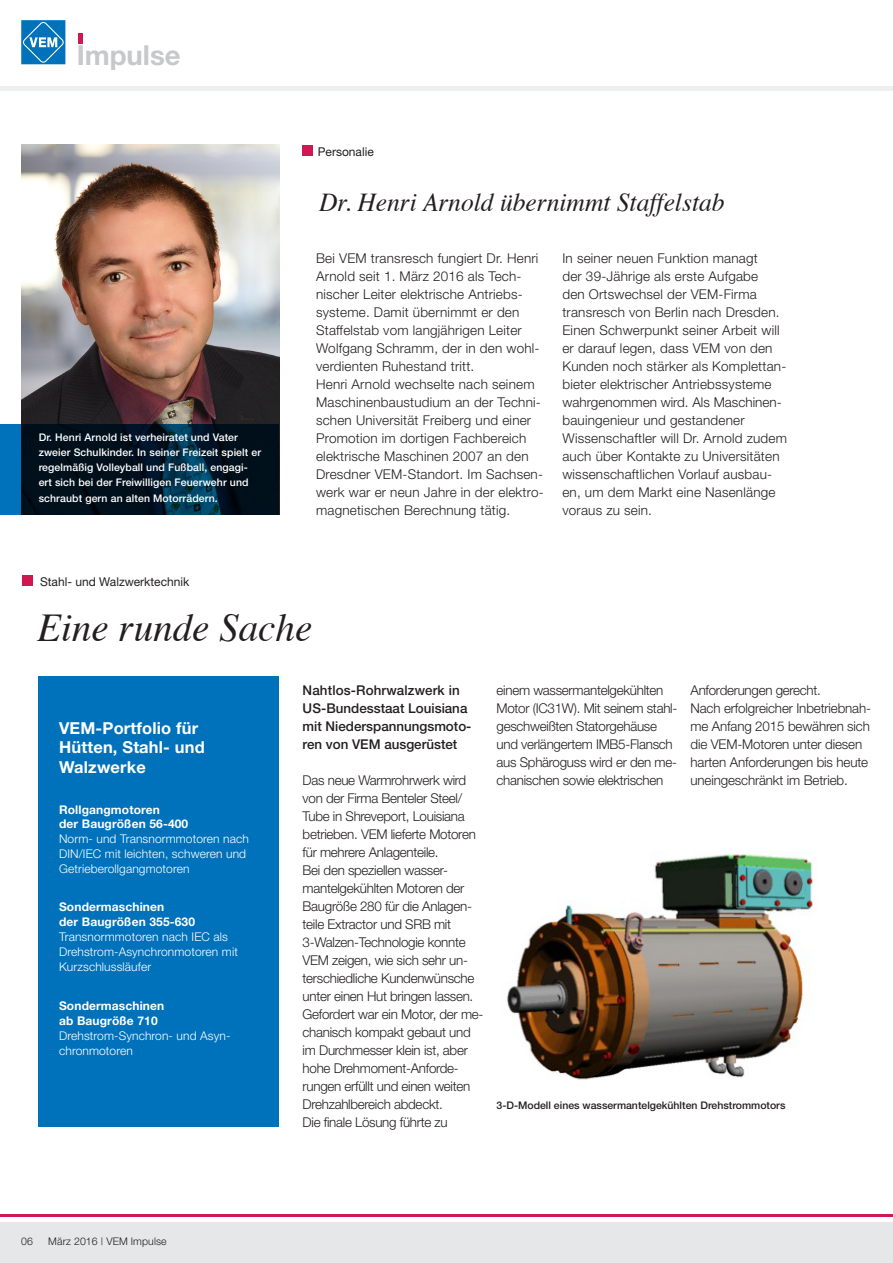
<style>
.page{position:relative;width:893px;height:1263px;background:#fff}
.page>*{position:absolute;margin:0;border:0;box-sizing:border-box;transform-origin:0 0}
.t1{font:italic 39.45px "Times";color:#231f20}
.t2{font:700 27.6px "Helvetica Neue";color:#c7c8ca}
.t3{font:italic 25.8px "Times";color:#231f20}
.t4{font:700 16.5px/19.5px "Helvetica Neue";letter-spacing:.01em;color:#fff}
.t5{font:300 13.5px/18px "Helvetica Neue";color:#231f20}
.t6{font:300 13.5px/18px "Helvetica Neue";letter-spacing:-.02em;color:#231f20}
.t7{font:500 13.5px/18px "Helvetica Neue";color:#231f20}
.t8{font:12.15px "Helvetica Neue";color:#231f20}
.t9{font:300 12px/15px "Helvetica Neue";letter-spacing:.01em;color:#fff}
.t10{font:700 12px/15px "Helvetica Neue";letter-spacing:.01em;color:#fff}
.t11{font:500 10.5px/15px "Helvetica Neue";letter-spacing:.01em;color:#fff}
.t12{font:500 10.5px "Helvetica Neue";color:#231f20}
.t13{font:300 10.5px "Helvetica Neue";letter-spacing:.01em;color:#231f20}
</style>
<div class="page">
<div style="left:0;top:86px;width:893px;height:5px;background:#eeeff0"></div>
<hr style="left:79px;top:33px;width:4px;height:10px;background:#cf1852">
<div style="left:21px;top:20px;width:44px;height:44px;background:#0072bc"></div>
<svg style="left:23px;top:22px;width:41px;height:41px"></svg>
<div style="left:0;top:1222px;width:893px;height:41px;background:#e6e7e9"></div>
<hr style="left:0;top:1215px;width:893px;height:2px;background:#cf1852">
<div style="left:303px;top:145px;width:10px;height:11px;background:#cf1852"></div>
<img style="left:21px;top:145px;width:258px;height:280px">
<svg style="left:0;top:425px;width:279px;height:90px;background:#001d31"></svg>
<div style="left:39px;top:677px;width:240px;height:450px;background:#0072bc"></div>
<div style="left:23px;top:576px;width:10px;height:10px;background:#cf1852"></div>
<img style="left:507px;top:854px;width:306px;height:226px">
<h2 class="t2" style="left:77px;top:38px;width:105px">Impulse</h2>
<p class="t11" style="left:39px;top:430px;width:224px">Dr. Henri Arnold ist verheiratet und Vater zweier Schulkinder. In seiner Freizeit spielt er regelmäßig Volleyball und Fußball, engagi&shy;ert sich bei der Freiwilligen Feuerwehr und schraubt gern an alten Motorrädern.</p>
<p class="t8" style="left:318px;top:144px;width:57px">Personalie</p>
<h3 class="t3" style="left:319px;top:180px;width:407px">Dr. Henri Arnold übernimmt Staffelstab</h3>
<p class="t5" style="left:316px;top:249px;width:229px">Bei VEM transresch fungiert Dr. Henri Arnold seit 1. März 2016 als Tech&shy;nischer Leiter elektrische Antriebs&shy;systeme. Damit übernimmt er den Staffelstab vom langjährigen Leiter Wolfgang Schramm, der in den wohl&shy;verdienten Ruhestand tritt.<br>Henri Arnold wechselte nach seinem Maschinenbaustudium an der Techni&shy;schen Universität Freiberg und einer Promotion im dortigen Fachbereich elektrische Maschinen 2007 an den Dresdner VEM-Standort. Im Sachsen&shy;werk war er neun Jahre in der elektro&shy;magnetischen Berechnung tätig.</p>
<p class="t5" style="left:562px;top:249px;width:226px">In seiner neuen Funktion managt<br>der 39-Jährige als erste Aufgabe<br>den Ortswechsel der VEM-Firma transresch von Berlin nach Dresden.<br>Einen Schwerpunkt seiner Arbeit will er darauf legen, dass VEM von den Kunden noch stärker als Komplettan&shy;bieter elektrischer Antriebssysteme wahrgenommen wird. Als Maschinen&shy;bauingenieur und gestandener Wissenschaftler will Dr. Arnold zudem auch über Kontakte zu Universitäten wissenschaftlichen Vorlauf ausbau&shy;en, um dem Markt eine Nasenlänge voraus zu sein.</p>
<p class="t8" style="left:40px;top:574px;width:151px">Stahl- und Walzwerktechnik</p>
<h1 class="t1" style="left:37px;top:594px;width:277px">Eine runde Sache</h1>
<p class="t4" style="left:59px;top:718px;width:147px">VEM-Portfolio für<br>Hütten, Stahl- und<br>Walzwerke</p>
<p class="t10" style="left:59px;top:803px;width:131px;line-height:13.5px">Rollgangmotoren<br>der Baugrößen 56-400</p>
<p class="t9" style="left:59px;top:831px;width:191px">Norm- und Transnormmotoren nach<br>DIN/IEC mit leichten, schweren und<br>Getrieberollgangmotoren</p>
<p class="t10" style="left:59px;top:899px;width:137px">Sondermaschinen<br>der Baugrößen 355-630</p>
<p class="t9" style="left:59px;top:929px;width:180px">Transnormmotoren nach IEC als<br>Drehstrom-Asynchronmotoren mit<br>Kurzschlussläufer</p>
<p class="t10" style="left:59px;top:998px;width:107px">Sondermaschinen ab Baugröße 710</p>
<p class="t9" style="left:59px;top:1028px;width:173px">Drehstrom-Synchron- und Asyn&shy;chronmotoren</p>
<p class="t7" style="left:303px;top:681px;width:170px">Nahtlos-Rohrwalzwerk in<br>US-Bundesstaat Louisiana mit Niederspannungsmoto&shy;ren von VEM ausgerüstet</p>
<p class="t6" style="left:303px;top:771px;width:182px">Das neue Warmrohrwerk wird von der Firma Benteler Steel/<br>Tube in Shreveport, Louisiana betrieben. VEM lieferte Motoren für mehrere Anlagenteile.<br>Bei den speziellen wasser&shy;mantelgekühlten Motoren der<br>Baugröße 280 für die Anlagen&shy;teile Extractor und SRB mit<br>3-Walzen-Technologie konnte<br>VEM zeigen, wie sich sehr un&shy;terschiedliche Kundenwünsche unter einen Hut bringen lassen.<br>Gefordert war ein Motor, der me&shy;chanisch kompakt gebaut und im Durchmesser klein ist, aber hohe Drehmoment-Anforde&shy;rungen erfüllt und einen weiten<br>Drehzahlbereich abdeckt.<br>Die finale Lösung führte zu</p>
<p class="t6" style="left:497px;top:681px;width:182px">einem wassermantelgekühlten<br>Motor (IC31W). Mit seinem stahl&shy;geschweißten Statorgehäuse und verlängertem IMB5-Flansch aus Sphäroguss wird er den me&shy;chanischen sowie elektrischen</p>
<p class="t5" style="left:690px;top:681px;width:182px">Anforderungen gerecht.<br>Nach erfolgreicher Inbetriebnah&shy;me Anfang 2015 bewähren sich die VEM-Motoren unter diesen harten Anforderungen bis heute uneingeschränkt im Betrieb.</p>
<p class="t12" style="left:497px;top:1099px;width:290px">3-D-Modell eines wassermantelgekühlten Drehstrommotors</p>
<p class="t13" style="left:21px;top:1234px;width:13px">06</p>
<p class="t13" style="left:48px;top:1234px;width:120px">März 2016 | VEM Impulse</p>
</div>
